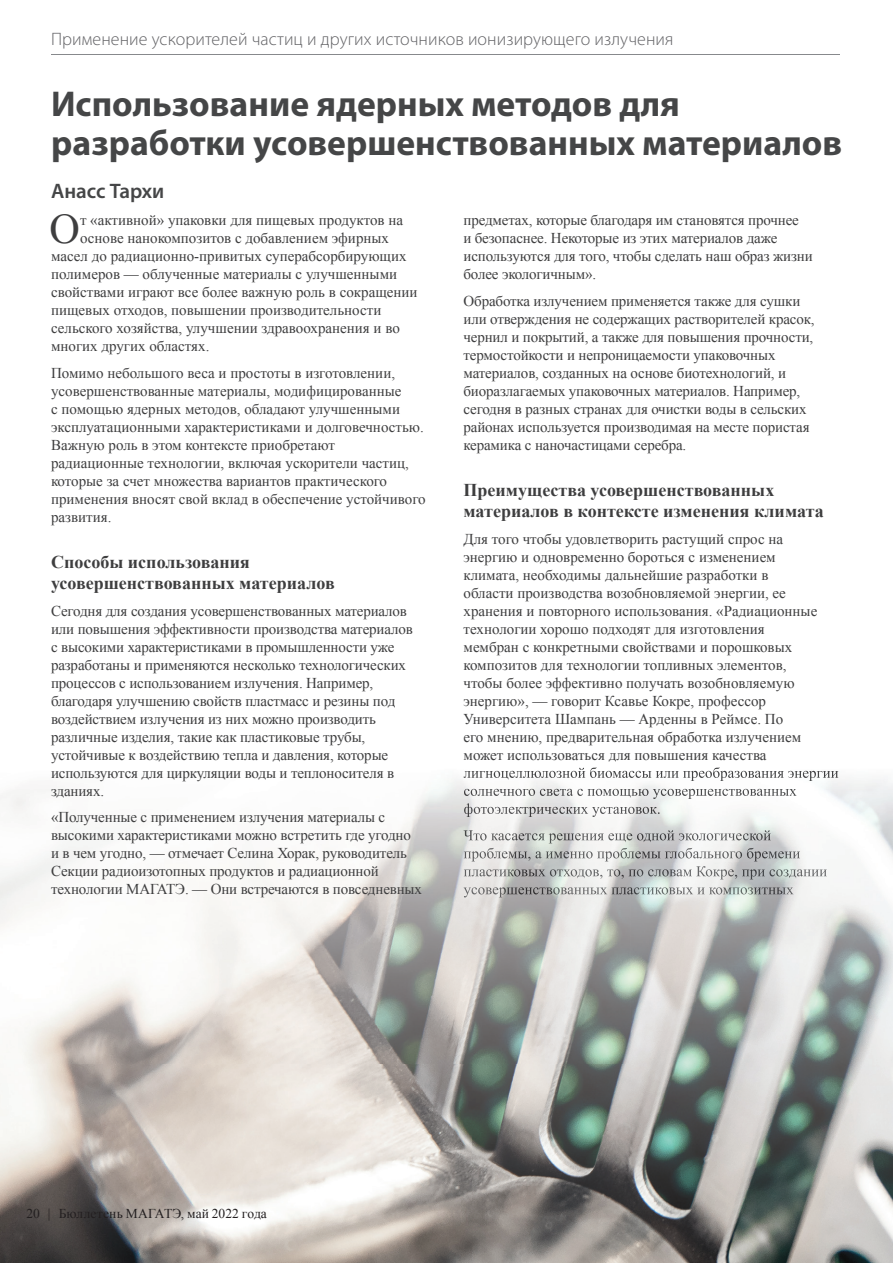
<style>
.page{position:relative;width:893px;height:1263px;background:#fff}
.page>*{position:absolute;margin:0;border:0;box-sizing:border-box;transform-origin:0 0}
.t1{font:42.15px "Times New Roman";color:#3e3e3f}
.t2{font:700 36px/39px "Myriad Pro";color:#454647}
.t3{font:600 21px "Myriad Pro";color:#454647}
.t4{font:700 18px/21px "Times New Roman";color:#3e3e3f}
.t5{font:300 18px "Myriad Pro";letter-spacing:.005em;color:#636366}
.t6{font:15px/18px "Times New Roman";letter-spacing:-.01em;color:#3e3e3f}
.t7{font:13.5px "Times New Roman";letter-spacing:.005em;color:#231f20}
</style>
<div class="page">
<img style="left:0;top:776px;width:893px;height:487px">
<img style="left:464px;top:767px;width:375px;height:14px">
<img style="left:464px;top:789px;width:333px;height:10px">
<img style="left:464px;top:803px;width:196px;height:14px">
<img style="left:463px;top:830px;width:308px;height:13px">
<img style="left:464px;top:848px;width:336px;height:13px">
<img style="left:464px;top:866px;width:363px;height:13px">
<img style="left:464px;top:887px;width:330px;height:10px">
<hr style="left:51px;top:54px;width:789px;height:1px;background:#87898c">
<p class="t5" style="left:51px;top:28px;width:624px">Применение ускорителей частиц и других источников ионизирующего излучения</p>
<h2 class="t2" style="left:51px;top:83px;width:793px">Использование ядерных методов для разработки усовершенствованных материалов</h2>
<h3 class="t3" style="left:51px;top:177px;width:115px">Анасс Тархи</h3>
<p class="t6" style="left:463px;top:211px;width:351px">предметах, которые благодаря им становятся прочнее<br>и безопаснее. Некоторые из этих материалов даже используются для того, чтобы сделать наш образ жизни более экологичным».</p>
<p class="t6" style="left:463px;top:291px;width:353px">Обработка излучением применяется также для сушки или отверждения не содержащих растворителей красок, чернил и покрытий, а также для повышения прочности, термостойкости и непроницаемости упаковочных материалов, созданных на основе биотехнологий, и биоразлагаемых упаковочных материалов. Например, сегодня в разных странах для очистки воды в сельских районах используется производимая на месте пористая керамика с наночастицами серебра.</p>
<p class="t4" style="left:463px;top:479px;width:362px">Преимущества усовершенствованных материалов в контексте изменения климата</p>
<p class="t6" style="left:463px;top:529px;width:355px">Для того чтобы удовлетворить растущий спрос на энергию и одновременно бороться с изменением климата, необходимы дальнейшие разработки в области производства возобновляемой энергии, ее хранения и повторного использования. «Радиационные технологии хорошо подходят для изготовления мембран с конкретными свойствами и порошковых композитов для технологии топливных элементов, чтобы более эффективно получать возобновляемую энергию», — говорит Ксавье Кокре, профессор Университета Шампань — Арденны в Реймсе. По<br>его мнению, предварительная обработка излучением может использоваться для повышения качества</p>
<h1 class="t1" style="left:50px;top:201px;width:32px">О</h1>
<p class="t6" style="left:80px;top:211px;width:325px">т «активной» упаковки для пищевых продуктов на</p>
<p class="t6" style="left:80px;top:229px;width:311px">основе нанокомпозитов с добавлением эфирных</p>
<p class="t6" style="left:51px;top:247px;width:357px">масел до радиационно-привитых суперабсорбирующих</p>
<p class="t6" style="left:51px;top:265px;width:348px">полимеров — облученные материалы с улучшенными</p>
<p class="t6" style="left:51px;top:283px;width:368px">свойствами играют все более важную роль в сокращении</p>
<p class="t6" style="left:51px;top:301px;width:332px">пищевых отходов, повышении производительности</p>
<p class="t6" style="left:51px;top:319px;width:350px">сельского хозяйства, улучшении здравоохранения и во</p>
<p class="t6" style="left:51px;top:337px;width:160px">многих других областях.</p>
<p class="t6" style="left:51px;top:363px;width:376px">Помимо небольшого веса и простоты в изготовлении, усовершенствованные материалы, модифицированные<br>с помощью ядерных методов, обладают улучшенными эксплуатационными характеристиками и долговечностью.<br>Важную роль в этом контексте приобретают радиационные технологии, включая ускорители частиц, которые за счет множества вариантов практического применения вносят свой вклад в обеспечение устойчивого развития.</p>
<p class="t4" style="left:51px;top:551px;width:285px">Способы использования усовершенствованных материалов</p>
<p class="t6" style="left:51px;top:601px;width:363px">Сегодня для создания усовершенствованных материалов или повышения эффективности производства материалов с высокими характеристиками в промышленности уже разработаны и применяются несколько технологических процессов с использованием излучения. Например, благодаря улучшению свойств пластмасс и резины под воздействием излучения из них можно производить различные изделия, такие как пластиковые трубы, устойчивые к воздействию тепла и давления, которые используются для циркуляции воды и теплоносителя в зданиях.</p>
<p class="t6" style="left:51px;top:808px;width:373px">«Полученные с применением излучения материалы с высокими характеристиками можно встретить где угодно и в чем угодно, — отмечает Селина Хорак, руководитель Секции радиоизотопных продуктов и радиационной технологии МАГАТЭ. — Они встречаются в повседневных</p>
<p class="t7" style="left:26px;top:1205px;width:242px">20 | Бюллетень МАГАТЭ, май 2022 года</p>
</div>
